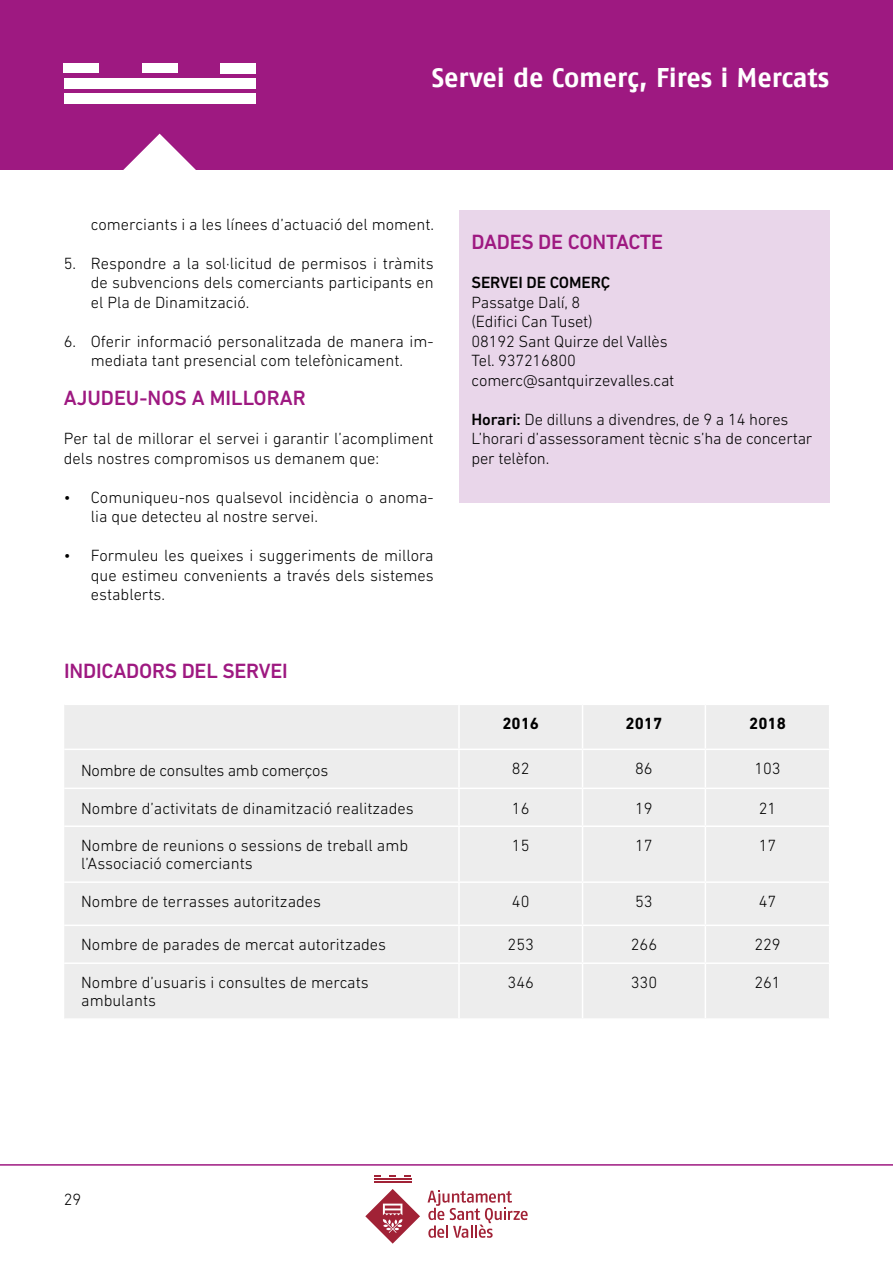
<style>
.page{position:relative;width:893px;height:1263px;background:#fff}
.page>*{position:absolute;margin:0;border:0;box-sizing:border-box;transform-origin:0 0}
.t1{font:27px "Fago SQ Bold";letter-spacing:-.005em;color:#fff}
.t2{font:500 21px "DIN Next LT Pro";letter-spacing:-.01em;color:#9e1981}
.t3{font:300 16.5px/19.5px "DIN Next LT Pro";color:#000}
.t4{font:300 16.5px "DIN Next LT Pro";letter-spacing:-.02em;color:#000}
.t5{font:500 16.5px "DIN Next LT Pro";letter-spacing:-.01em;color:#000}
.t6{font:700 16.5px "DIN Next LT Pro";color:#000}
.s1{font-weight:500}
</style>
<div class="page">
<div style="left:0;top:0;width:893px;height:170px;background:#9e1981"></div>
<div style="left:142px;top:63px;width:35px;height:10px;background:#fff"></div>
<div style="left:64px;top:63px;width:35px;height:10px;background:#fff"></div>
<div style="left:220px;top:63px;width:35px;height:10px;background:#fff"></div>
<div style="left:64px;top:78px;width:191px;height:10px;background:#fff"></div>
<div style="left:64px;top:93px;width:191px;height:10px;background:#fff"></div>
<svg style="left:123px;top:134px;width:73px;height:36px"></svg>
<svg style="left:428px;top:1190px;width:100px;height:48px"></svg>
<svg style="left:389px;top:1175px;width:7px;height:2px"></svg>
<svg style="left:374px;top:1175px;width:7px;height:2px"></svg>
<svg style="left:404px;top:1175px;width:7px;height:2px"></svg>
<hr style="left:374px;top:1178px;width:37px;height:2px;background:#a12236">
<hr style="left:374px;top:1181px;width:37px;height:2px;background:#a12236">
<svg style="left:365px;top:1189px;width:55px;height:55px"></svg>
<hr style="left:385px;top:1205px;width:15px;height:3px;background:#a12236">
<hr style="left:385px;top:1210px;width:15px;height:3px;background:#a12236">
<hr style="left:0;top:1164px;width:893px;height:2px;background:#9e1981">
<div style="left:459px;top:210px;width:371px;height:292px;background:#e9d6ea"></div>
<div style="left:64px;top:705px;width:765px;height:313px;background:#ededed"></div>
<hr style="left:458px;top:705px;width:2px;height:44px;background:#fff">
<hr style="left:582px;top:705px;width:1px;height:44px;background:#fff">
<hr style="left:705px;top:705px;width:1px;height:44px;background:#fff">
<hr style="left:458px;top:750px;width:2px;height:38px;background:#fff">
<hr style="left:582px;top:750px;width:1px;height:38px;background:#fff">
<hr style="left:705px;top:750px;width:1px;height:38px;background:#fff">
<hr style="left:458px;top:789px;width:2px;height:36px;background:#fff">
<hr style="left:582px;top:789px;width:1px;height:36px;background:#fff">
<hr style="left:705px;top:789px;width:1px;height:36px;background:#fff">
<hr style="left:458px;top:827px;width:2px;height:54px;background:#fff">
<hr style="left:582px;top:827px;width:1px;height:54px;background:#fff">
<hr style="left:705px;top:827px;width:1px;height:54px;background:#fff">
<hr style="left:458px;top:883px;width:2px;height:41px;background:#fff">
<hr style="left:582px;top:883px;width:1px;height:41px;background:#fff">
<hr style="left:705px;top:883px;width:1px;height:41px;background:#fff">
<hr style="left:458px;top:926px;width:2px;height:36px;background:#fff">
<hr style="left:582px;top:926px;width:1px;height:36px;background:#fff">
<hr style="left:705px;top:926px;width:1px;height:36px;background:#fff">
<hr style="left:458px;top:964px;width:2px;height:54px;background:#fff">
<hr style="left:582px;top:964px;width:1px;height:54px;background:#fff">
<hr style="left:705px;top:964px;width:1px;height:54px;background:#fff">
<hr style="left:64px;top:749px;width:395px;height:1px;background:#fff">
<hr style="left:459px;top:749px;width:123px;height:1px;background:#fff">
<hr style="left:582px;top:749px;width:123px;height:1px;background:#fff">
<hr style="left:705px;top:749px;width:125px;height:1px;background:#fff">
<hr style="left:64px;top:788px;width:395px;height:1px;background:#fff">
<hr style="left:64px;top:825px;width:395px;height:2px;background:#fff">
<hr style="left:64px;top:881px;width:395px;height:2px;background:#fff">
<hr style="left:64px;top:924px;width:395px;height:2px;background:#fff">
<hr style="left:64px;top:962px;width:395px;height:2px;background:#fff">
<hr style="left:459px;top:788px;width:123px;height:1px;background:#fff">
<hr style="left:582px;top:788px;width:123px;height:1px;background:#fff">
<hr style="left:705px;top:788px;width:125px;height:1px;background:#fff">
<hr style="left:459px;top:825px;width:123px;height:2px;background:#fff">
<hr style="left:582px;top:825px;width:123px;height:2px;background:#fff">
<hr style="left:705px;top:825px;width:125px;height:2px;background:#fff">
<hr style="left:459px;top:881px;width:123px;height:2px;background:#fff">
<hr style="left:582px;top:881px;width:123px;height:2px;background:#fff">
<hr style="left:705px;top:881px;width:125px;height:2px;background:#fff">
<hr style="left:459px;top:924px;width:123px;height:2px;background:#fff">
<hr style="left:582px;top:924px;width:123px;height:2px;background:#fff">
<hr style="left:705px;top:924px;width:125px;height:2px;background:#fff">
<hr style="left:459px;top:962px;width:123px;height:2px;background:#fff">
<hr style="left:582px;top:962px;width:123px;height:2px;background:#fff">
<hr style="left:705px;top:962px;width:125px;height:2px;background:#fff">
<h1 class="t1" style="left:432px;top:62px;width:399px">Servei de Comerç, Fires i Mercats</h1>
<p class="t3" style="left:91px;top:214px;width:345px">comerciants i a les línees d’actuació del moment.</p>
<p class="t3" style="left:91px;top:253px;width:344px;text-align:justify;text-indent:-27px">5. Respondre a la sol·licitud de permisos i tràmits de subvencions dels comerciants participants en el Pla de Dinamització.</p>
<p class="t3" style="left:64px;top:331px;width:371px;text-align:center">6. Oferir informació personalitzada de manera im&shy;mediata tant presencial com telefònicament.</p>
<p class="t2" style="left:64px;top:386px;width:243px">AJUDEU-NOS A MILLORAR</p>
<p class="t3" style="left:64px;top:428px;width:371px">Per tal de millorar el servei i garantir l’acompliment dels nostres compromisos us demanem que:</p>
<p class="t3" style="left:91px;top:487px;width:344px;text-indent:-27px">• Comuniqueu-nos qualsevol incidència o anoma&shy;lia que detecteu al nostre servei.</p>
<p class="t3" style="left:91px;top:545px;width:344px;text-align:justify;text-indent:-27px">• Formuleu les queixes i suggeriments de millora que estimeu convenients a través dels sistemes establerts.</p>
<p class="t2" style="left:64px;top:659px;width:225px">INDICADORS DEL SERVEI</p>
<p class="t2" style="left:472px;top:230px;width:193px">DADES DE CONTACTE</p>
<p class="t5" style="left:472px;top:273px;width:140px">SERVEI DE COMERÇ</p>
<p class="t3" style="left:472px;top:292px;width:204px">Passatge Dalí, 8<br>(Edifici Can Tuset)<br>08192 Sant Quirze del Vallès<br>Tel. 937216800 comerc@santquirzevalles.cat</p>
<p class="t3" style="left:472px;top:409px;width:342px"><span class="s1">Horari:</span> De dilluns a divendres, de 9 a 14 hores<br>L’horari d’assessorament tècnic s’ha de concertar per telèfon.</p>
<p class="t6" style="left:502px;top:714px;width:38px">2016</p>
<p class="t6" style="left:626px;top:714px;width:38px">2017</p>
<p class="t6" style="left:749px;top:714px;width:38px">2018</p>
<p class="t4" style="left:81px;top:760px;width:249px">Nombre de consultes amb comerços</p>
<p class="t3" style="left:512px;top:759px;width:19px">82</p>
<p class="t3" style="left:635px;top:759px;width:19px">86</p>
<p class="t3" style="left:754px;top:759px;width:28px">103</p>
<p class="t3" style="left:81px;top:798px;width:334px">Nombre d’activitats de dinamització realitzades</p>
<p class="t3" style="left:512px;top:798px;width:19px">16</p>
<p class="t3" style="left:635px;top:798px;width:19px">19</p>
<p class="t3" style="left:759px;top:798px;width:19px">21</p>
<p class="t3" style="left:81px;top:837px;width:328px;line-height:18px">Nombre de reunions o sessions de treball amb l’Associació comerciants</p>
<p class="t3" style="left:512px;top:836px;width:19px">15</p>
<p class="t3" style="left:635px;top:836px;width:19px">17</p>
<p class="t3" style="left:759px;top:836px;width:19px">17</p>
<p class="t3" style="left:81px;top:892px;width:241px">Nombre de terrasses autoritzades</p>
<p class="t3" style="left:512px;top:892px;width:19px">40</p>
<p class="t3" style="left:635px;top:892px;width:19px">53</p>
<p class="t3" style="left:759px;top:892px;width:19px">47</p>
<p class="t3" style="left:81px;top:935px;width:306px">Nombre de parades de mercat autoritzades</p>
<p class="t3" style="left:508px;top:935px;width:28px">253</p>
<p class="t3" style="left:631px;top:935px;width:28px">266</p>
<p class="t3" style="left:754px;top:935px;width:28px">229</p>
<p class="t3" style="left:81px;top:973px;width:289px;line-height:18px">Nombre d’usuaris i consultes de mercats ambulants</p>
<p class="t3" style="left:508px;top:973px;width:28px">346</p>
<p class="t3" style="left:631px;top:973px;width:28px">330</p>
<p class="t3" style="left:754px;top:973px;width:28px">261</p>
<p class="t3" style="left:64px;top:1189px;width:19px">29</p>
</div>
